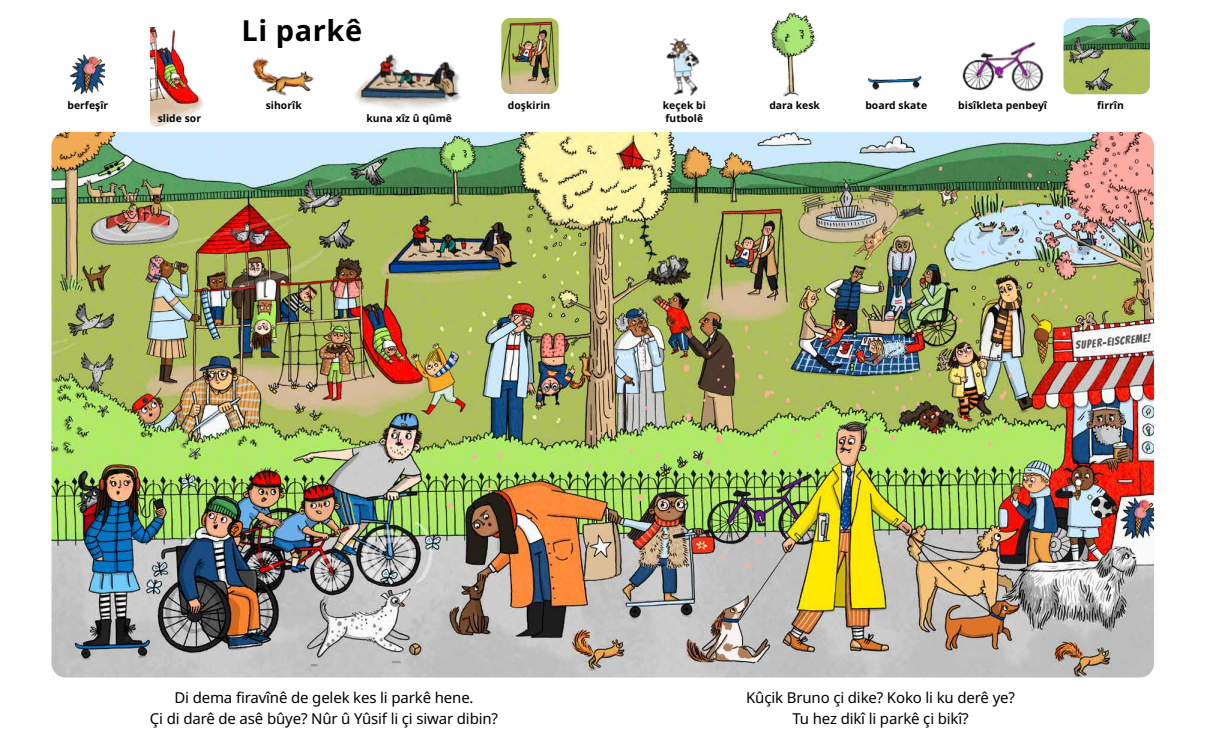
<style>
.page{position:relative;width:1205px;height:745px;background:#fff}
.page>*{position:absolute;margin:0;border:0;box-sizing:border-box;transform-origin:0 0}
.t1{font:700 28.88px "Noto Sans";letter-spacing:.02em;color:#000}
.t2{font:15px/20.6px "Noto Sans";letter-spacing:-.01em;color:#000;text-align:center}
.t3{font:11.25px "Bangers";color:#575756}
.t4{font:700 10.38px "Noto Sans";letter-spacing:.005em;color:#000}
</style>
<div class="page">
<img style="left:355px;top:54px;width:107px;height:56px">
<img style="left:962px;top:41px;width:82px;height:51px">
<img style="left:666px;top:37px;width:34px;height:59px">
<img style="left:51px;top:132px;width:1103px;height:545px">
<img style="left:69px;top:54px;width:36px;height:41px">
<img style="left:252px;top:57px;width:62px;height:39px">
<img style="left:150px;top:27px;width:54px;height:100px">
<img style="left:501px;top:18px;width:58px;height:76px">
<img style="left:770px;top:12px;width:48px;height:85px">
<img style="left:868px;top:75px;width:54px;height:15px">
<svg style="left:868px;top:75px;width:50px;height:5px"></svg>
<img style="left:1063px;top:18px;width:87px;height:76px">
<h1 class="t1" style="left:241px;top:10px;width:122px">Li parkê</h1>
<p class="t4" style="left:67px;top:98px;width:42px">berfeşîr</p>
<p class="t4" style="left:508px;top:98px;width:44px">doşkirin</p>
<p class="t4" style="left:769px;top:98px;width:52px">dara kesk</p>
<p class="t4" style="left:865px;top:98px;width:63px">board skate</p>
<p class="t4" style="left:958px;top:98px;width:90px">bisîkleta penbeyî</p>
<p class="t4" style="left:1097px;top:98px;width:28px">firrîn</p>
<p class="t4" style="left:266px;top:98px;width:38px">sihorîk</p>
<p class="t4" style="left:663px;top:98px;width:45px">keçek bi</p>
<p class="t4" style="left:158px;top:111px;width:45px">slide sor</p>
<p class="t4" style="left:366px;top:111px;width:87px">kuna xîz û qûmê</p>
<p class="t4" style="left:665px;top:111px;width:39px">futbolê</p>
<p class="t3" style="left:1075px;top:339px;width:76px;rotate:-6deg">SUPER-Eiscreme!</p>
<p class="t2" style="left:150px;top:687px;width:350px">Di dema firavînê de gelek kes li parkê hene.<br>Çi di darê de asê bûye? Nûr û Yûsif li çi siwar dibin?</p>
<p class="t2" style="left:746px;top:687px;width:270px">Kûçik Bruno çi dike? Koko li ku derê ye?<br>Tu hez dikî li parkê çi bikî?</p>
</div>
